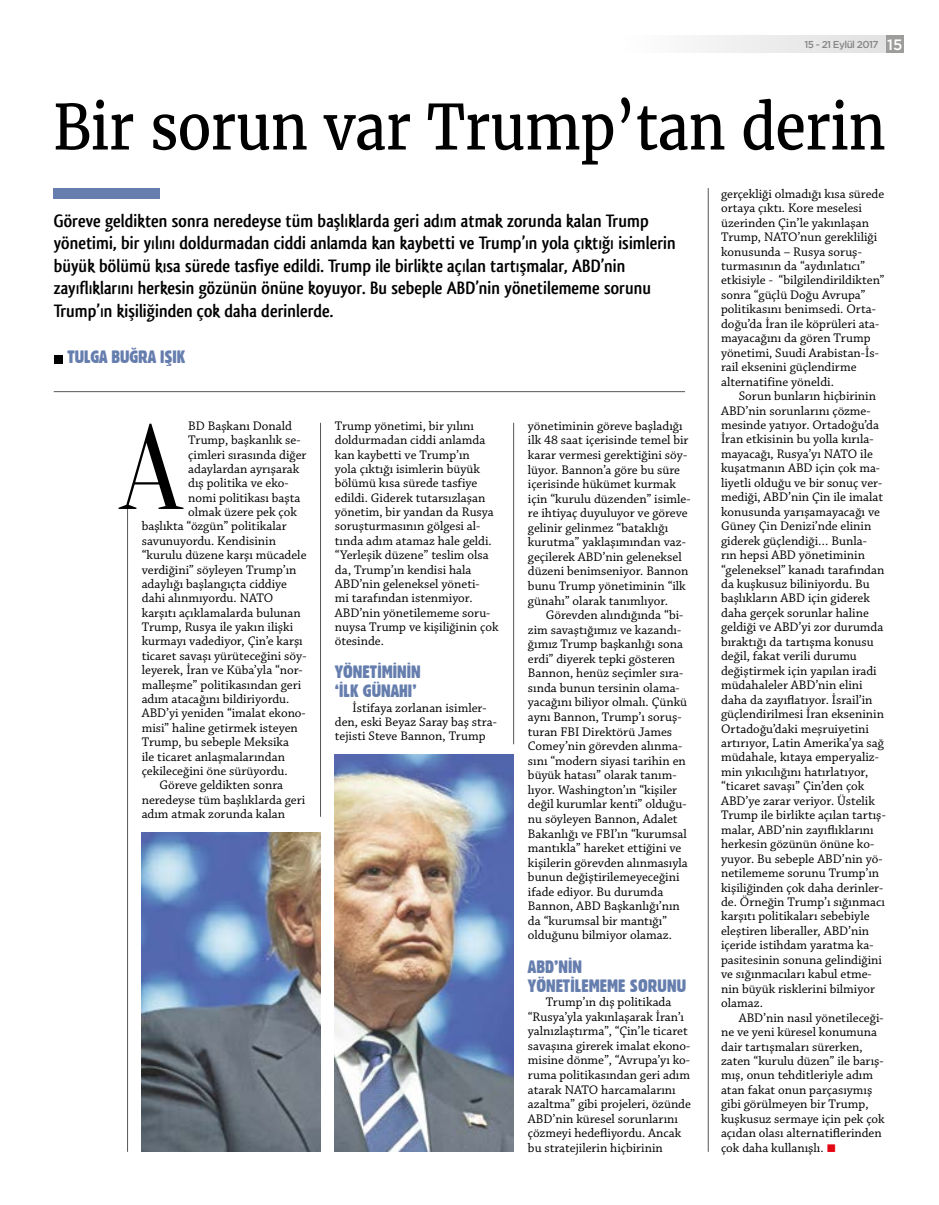
<style>
.page{position:relative;width:939px;height:1205px;background:#fff}
.page>*{position:absolute;margin:0;border:0;box-sizing:border-box;transform-origin:0 0}
.t1{font:119.25px "Oranienbaum";color:#000}
.t2{font:61.88px "Merriweather";letter-spacing:-.01em;color:#000;scale:.9 1}
.t3{font:700 18.75px/22.5px "Qlassik";color:#000}
.t4{font:17.5px/18.8px "Gothic 821 Condensed BT";color:#667eae;scale:1.1 1}
.t5{font:13.12px/14.5px "Chaparral Pro";color:#000}
.t6{font:500 10px "Gotham";letter-spacing:-.06em;color:#878787}
.s1{font-size:15px;color:#fff}
.s2{color:#e30613}
</style>
<div class="page">
<div style="left:624px;top:35px;width:262px;height:18px;background:linear-gradient(to right,#fdfdfd,#e1e1e1)"></div>
<div style="left:886px;top:35px;width:18px;height:18px;background:#9d9d9c"></div>
<hr style="left:127px;top:508px;width:1px;height:644px;background:#575756">
<hr style="left:320px;top:423px;width:1px;height:394px;background:#575756">
<hr style="left:513px;top:423px;width:1px;height:321px;background:#575756">
<hr style="left:708px;top:188px;width:1px;height:964px;background:#575756">
<hr style="left:54px;top:391px;width:631px;height:1px;background:#575756">
<div style="left:54px;top:355px;width:8px;height:8px;background:#000"></div>
<div style="left:54px;top:188px;width:106px;height:11px;background:#667eae"></div>
<img style="left:335px;top:755px;width:179px;height:397px">
<img style="left:142px;top:833px;width:178px;height:319px">
<p class="t6" style="left:804px;top:39px;width:99px">15 - 21 Eylül 2017 <span class="s1">15</span></p>
<h2 class="t2" style="left:53px;top:86px;width:927px">Bir sorun var Trump’tan derin</h2>
<p class="t3" style="left:54px;top:209px;width:624px">Göreve geldikten sonra neredeyse tüm başlıklarda geri adım atmak zorunda kalan Trump yönetimi, bir yılını doldurmadan ciddi anlamda kan kaybetti ve Trump’ın yola çıktığı isimlerin büyük bölümü kısa sürede tasfiye edildi. Trump ile birlikte açılan tartışmalar, ABD’nin zayıflıklarını herkesin gözünün önüne koyuyor. Bu sebeple ABD’nin yönetilememe sorunu Trump’ın kişiliğinden çok daha derinlerde.</p>
<h3 class="t4" style="left:67px;top:348px;width:108px">TULGA BUĞRA IŞIK</h3>
<p class="t5" style="left:188px;top:419px;width:105px">BD Başkanı Donald</p>
<p class="t5" style="left:188px;top:433px;width:114px">Trump, başkanlık se-</p>
<p class="t5" style="left:188px;top:448px;width:120px">çimleri sırasında diğer</p>
<p class="t5" style="left:188px;top:462px;width:113px">adaylardan ayrışarak</p>
<p class="t5" style="left:188px;top:476px;width:102px">dış politika ve eko-</p>
<p class="t5" style="left:188px;top:491px;width:114px">nomi politikası başta</p>
<p class="t5" style="left:188px;top:505px;width:110px">olmak üzere pek çok</p>
<p class="t5" style="left:142px;top:519px;width:146px">başlıkta “özgün” politikalar</p>
<p class="t5" style="left:142px;top:534px;width:136px">savunuyordu. Kendisinin</p>
<p class="t5" style="left:142px;top:548px;width:166px">“kurulu düzene karşı mücadele</p>
<p class="t5" style="left:142px;top:563px;width:156px">verdiğini” söyleyen Trump’ın</p>
<p class="t5" style="left:142px;top:577px;width:147px">adaylığı başlangıçta ciddiye</p>
<p class="t5" style="left:142px;top:591px;width:133px">dahi alınmıyordu. NATO</p>
<p class="t5" style="left:142px;top:606px;width:161px">karşıtı açıklamalarda bulunan</p>
<p class="t5" style="left:142px;top:620px;width:153px">Trump, Rusya ile yakın ilişki</p>
<p class="t5" style="left:142px;top:634px;width:163px">kurmayı vadediyor, Çin’e karşı</p>
<p class="t5" style="left:142px;top:649px;width:166px">ticaret savaşı yürüteceğini söy-</p>
<p class="t5" style="left:142px;top:663px;width:163px">leyerek, İran ve Küba’yla “nor-</p>
<p class="t5" style="left:142px;top:678px;width:161px">malleşme” politikasından geri</p>
<p class="t5" style="left:142px;top:692px;width:149px">adım atacağını bildiriyordu.</p>
<p class="t5" style="left:142px;top:706px;width:166px">ABD’yi yeniden “imalat ekono-</p>
<p class="t5" style="left:142px;top:721px;width:158px">misi” haline getirmek isteyen</p>
<p class="t5" style="left:142px;top:735px;width:149px">Trump, bu sebeple Meksika</p>
<p class="t5" style="left:142px;top:749px;width:145px">ile ticaret anlaşmalarından</p>
<p class="t5" style="left:142px;top:764px;width:148px">çekileceğini öne sürüyordu.</p>
<p class="t5" style="left:159px;top:778px;width:125px">Göreve geldikten sonra</p>
<p class="t5" style="left:142px;top:793px;width:165px">neredeyse tüm başlıklarda geri</p>
<p class="t5" style="left:142px;top:807px;width:145px">adım atmak zorunda kalan</p>
<h1 class="t1" style="left:119px;top:402px;width:63px">A</h1>
<p class="t5" style="left:335px;top:419px;width:165px">Trump yönetimi, bir yılını doldurmadan ciddi anlamda kan kaybetti ve Trump’ın<br>yola çıktığı isimlerin büyük bölümü kısa sürede tasfiye edildi. Giderek tutarsızlaşan yönetim, bir yandan da Rusya soruşturmasının gölgesi al&shy;tında adım atamaz hale geldi. “Yerleşik düzene” teslim olsa da, Trump’ın kendisi hala<br>ABD’nin geleneksel yöneti-<br>mi tarafından istenmiyor.<br>ABD’nin yönetilememe soru&shy;nuysa Trump ve kişiliğinin çok ötesinde.</p>
<h3 class="t4" style="left:335px;top:663px;width:80px">YÖNETİMİNİN ‘İLK GÜNAHI’</h3>
<p class="t5" style="left:335px;top:701px;width:163px;text-indent:18px">İstifaya zorlanan isimler&shy;den, eski Beyaz Saray baş stra&shy;tejisti Steve Bannon, Trump</p>
<p class="t5" style="left:528px;top:419px;width:164px">yönetiminin göreve başladığı ilk 48 saat içerisinde temel bir karar vermesi gerektiğini söy&shy;lüyor. Bannon’a göre bu süre içerisinde hükümet kurmak için “kurulu düzenden” isimle&shy;re ihtiyaç duyuluyor ve göreve gelinir gelinmez “bataklığı kurutma” yaklaşımından vaz&shy;geçilerek ABD’nin geleneksel düzeni benimseniyor. Bannon bunu Trump yönetiminin “ilk günahı” olarak tanımlıyor.</p>
<p class="t5" style="left:528px;top:608px;width:161px;text-indent:18px">Görevden alındığında “bi&shy;zim savaştığımız ve kazandı&shy;ğımız Trump başkanlığı sona erdi” diyerek tepki gösteren<br>Bannon, henüz seçimler sıra&shy;sında bunun tersinin olama&shy;yacağını biliyor olmalı. Çünkü aynı Bannon, Trump’ı soruş&shy;turan FBI Direktörü James<br>Comey’nin görevden alınma&shy;sını “modern siyasi tarihin en büyük hatası” olarak tanım&shy;lıyor. Washington’ın “kişiler değil kurumlar kenti” olduğu&shy;nu söyleyen Bannon, Adalet<br>Bakanlığı ve FBI’ın “kurumsal mantıkla” hareket ettiğini ve kişilerin görevden alınmasıyla bunun değiştirilemeyeceğini ifade ediyor. Bu durumda<br>Bannon, ABD Başkanlığı’nın da “kurumsal bir mantığı” olduğunu bilmiyor olamaz.</p>
<h3 class="t4" style="left:528px;top:957px;width:145px">ABD’NİN<br>YÖNETİLEMEME SORUNU</h3>
<p class="t5" style="left:528px;top:995px;width:165px;text-indent:18px">Trump’ın dış politikada “Rusya’yla yakınlaşarak İran’ı yalnızlaştırma”, “Çin’le ticaret savaşına girerek imalat ekono&shy;misine dönme”, “Avrupa’yı ko&shy;ruma politikasından geri adım atarak NATO harcamalarını azaltma” gibi projeleri, özünde<br>ABD’nin küresel sorunlarını çözmeyi hedefliyordu. Ancak bu stratejilerin hiçbirinin</p>
<p class="t5" style="left:721px;top:187px;width:165px">gerçekliği olmadığı kısa sürede ortaya çıktı. Kore meselesi üzerinden Çin’le yakınlaşan<br>Trump, NATO’nun gerekliliği konusunda – Rusya soruş&shy;turmasının da “aydınlatıcı” etkisiyle - “bilgilendirildikten” sonra “güçlü Doğu Avrupa” politikasını benimsedi. Orta&shy;doğu’da İran ile köprüleri ata&shy;mayacağını da gören Trump yönetimi, Suudi Arabistan-İs&shy;rail eksenini güçlendirme alternatifine yöneldi.</p>
<p class="t5" style="left:721px;top:389px;width:166px;text-indent:18px">Sorun bunların hiçbirinin<br>ABD’nin sorunlarını çözme&shy;mesinde yatıyor. Ortadoğu’da<br>İran etkisinin bu yolla kırıla&shy;mayacağı, Rusya’yı NATO ile kuşatmanın ABD için çok ma&shy;liyetli olduğu ve bir sonuç ver&shy;mediği, ABD’nin Çin ile imalat konusunda yarışamayacağı ve<br>Güney Çin Denizi’nde elinin giderek güçlendiği… Bunla&shy;rın hepsi ABD yönetiminin “geleneksel” kanadı tarafından da kuşkusuz biliniyordu. Bu başlıkların ABD için giderek daha gerçek sorunlar haline geldiği ve ABD’yi zor durumda bıraktığı da tartışma konusu değil, fakat verili durumu değiştirmek için yapılan iradi müdahaleler ABD’nin elini daha da zayıflatıyor. İsrail’in güçlendirilmesi İran ekseninin<br>Ortadoğu’daki meşruiyetini artırıyor, Latin Amerika’ya sağ müdahale, kıtaya emperyaliz&shy;min yıkıcılığını hatırlatıyor, “ticaret savaşı” Çin’den çok<br>ABD’ye zarar veriyor. Üstelik<br>Trump ile birlikte açılan tartış&shy;malar, ABD’nin zayıflıklarını herkesin gözünün önüne ko&shy;yuyor. Bu sebeple ABD’nin yö&shy;netilememe sorunu Trump’ın kişiliğinden çok daha derinler&shy;de. Örneğin Trump’ı sığınmacı karşıtı politikaları sebebiyle eleştiren liberaller, ABD’nin içeride istihdam yaratma ka&shy;pasitesinin sonuna gelindiğini ve sığınmacıları kabul etme&shy;nin büyük risklerini bilmiyor olamaz.</p>
<p class="t5" style="left:721px;top:1010px;width:165px;text-indent:18px">ABD’nin nasıl yönetileceği&shy;ne ve yeni küresel konumuna dair tartışmaları sürerken, zaten “kurulu düzen” ile barış&shy;mış, onun tehditleriyle adım atan fakat onun parçasıymış gibi görülmeyen bir Trump, kuşkusuz sermaye için pek çok açıdan olası alternatiflerinden çok daha kullanışlı. <span class="s2">■</span></p>
</div>
